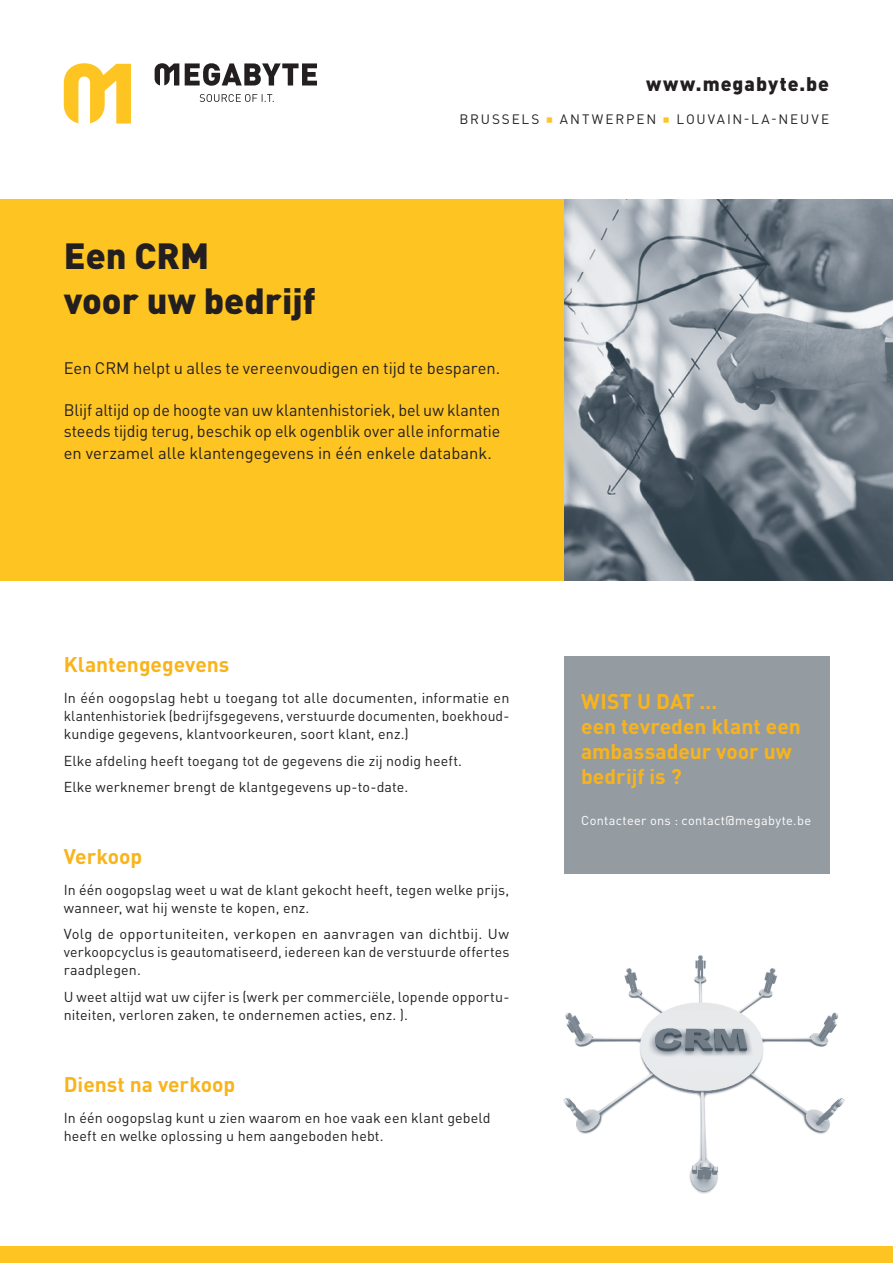
<style>
.page{position:relative;width:893px;height:1263px;background:#fff}
.page>*{position:absolute;margin:0;border:0;box-sizing:border-box;transform-origin:0 0}
.Titre_principal{font:900 36px "DIN Pro";color:#231f20}
.Titre_secondaire{font:700 21px/25.2px "DIN Pro";color:#f9b41b}
.t1{font:900 19.5px "DIN Pro";letter-spacing:.05em;color:#231f20}
.Intro_FR{font:16.5px/21px "DIN Pro";color:#231f20;text-align:justify}
.Texte_FR{font:14.25px/18px "DIN Pro";letter-spacing:.01em;color:#231f20}
.t2{font:13.5px "DIN Pro";letter-spacing:.135em;color:#231f20}
.Titre_secondaire-2{font:12.75px "DIN Pro";letter-spacing:.025em;color:#fff}
.s1{color:#fec422}
</style>
<div class="page">
<svg style="left:200px;top:94px;width:74px;height:8px"></svg>
<svg style="left:155px;top:63px;width:162px;height:23px"></svg>
<svg style="left:64px;top:63px;width:67px;height:61px"></svg>
<div style="left:0;top:199px;width:564px;height:381px;background:#fec422"></div>
<div style="left:0;top:1247px;width:893px;height:16px;background:#fec422"></div>
<div style="left:564px;top:656px;width:265px;height:218px;background:#959ca1"></div>
<img style="left:564px;top:199px;width:329px;height:381px">
<img style="left:563px;top:955px;width:282px;height:239px">
<p class="Titre_principal" style="left:64px;top:225px;width:147px">Een CRM</p>
<p class="Titre_principal" style="left:64px;top:270px;width:253px">voor uw bedrijf</p>
<h3 class="t1" style="left:646px;top:67px;width:184px">www.megabyte.be</h3>
<p class="t2" style="left:460px;top:108px;width:371px">BRUSSELS <span class="s1">○</span> ANTWERPEN <span class="s1">○</span> LOUVAIN-LA-NEUVE</p>
<p class="Intro_FR" style="left:64px;top:356px;width:438px">Een CRM helpt u alles te vereenvoudigen en tijd te besparen.</p>
<p class="Intro_FR" style="left:64px;top:398px;width:438px">Blijf altijd op de hoogte van uw klantenhistoriek, bel uw klanten steeds tijdig terug, beschik op elk ogenblik over alle informatie en verzamel alle klantengegevens in één enkele databank.</p>
<p class="Titre_secondaire" style="left:64px;top:650px;width:167px">Klantengegevens</p>
<p class="Texte_FR" style="left:64px;top:688px;width:447px;text-align:justify">In één oogopslag hebt u toegang tot alle documenten, informatie en klantenhistoriek (bedrijfsgegevens, verstuurde documenten, boekhoud&shy;kundige gegevens, klantvoorkeuren, soort klant, enz.)</p>
<p class="Texte_FR" style="left:64px;top:750px;width:400px">Elke afdeling heeft toegang tot de gegevens die zij nodig heeft.</p>
<p class="Texte_FR" style="left:64px;top:777px;width:346px">Elke werknemer brengt de klantgegevens up-to-date.</p>
<p class="Titre_secondaire" style="left:64px;top:841px;width:80px">Verkoop</p>
<p class="Texte_FR" style="left:64px;top:879px;width:447px">In één oogopslag weet u wat de klant gekocht heeft, tegen welke prijs, wanneer, wat hij wenste te kopen, enz.</p>
<p class="Texte_FR" style="left:64px;top:924px;width:447px;text-align:justify">Volg de opportuniteiten, verkopen en aanvragen van dichtbij. Uw verkoopcyclus is geautomatiseerd, iedereen kan de verstuurde offertes raadplegen.</p>
<p class="Texte_FR" style="left:64px;top:986px;width:447px">U weet altijd wat uw cijfer is (werk per commerciële, lopende opportu&shy;niteiten, verloren zaken, te ondernemen acties, enz. ).</p>
<p class="Titre_secondaire" style="left:64px;top:1069px;width:173px">Dienst na verkoop</p>
<p class="Texte_FR" style="left:64px;top:1107px;width:428px">In één oogopslag kunt u zien waarom en hoe vaak een klant gebeld heeft en welke oplossing u hem aangeboden hebt.</p>
<p class="Titre_secondaire" style="left:581px;top:686px;width:221px">WIST U DAT …<br>een tevreden klant een ambassadeur voor uw bedrijf is ?</p>
<p class="Titre_secondaire-2" style="left:581px;top:810px;width:231px">Contacteer ons : contact@megabyte.be</p>
</div>
